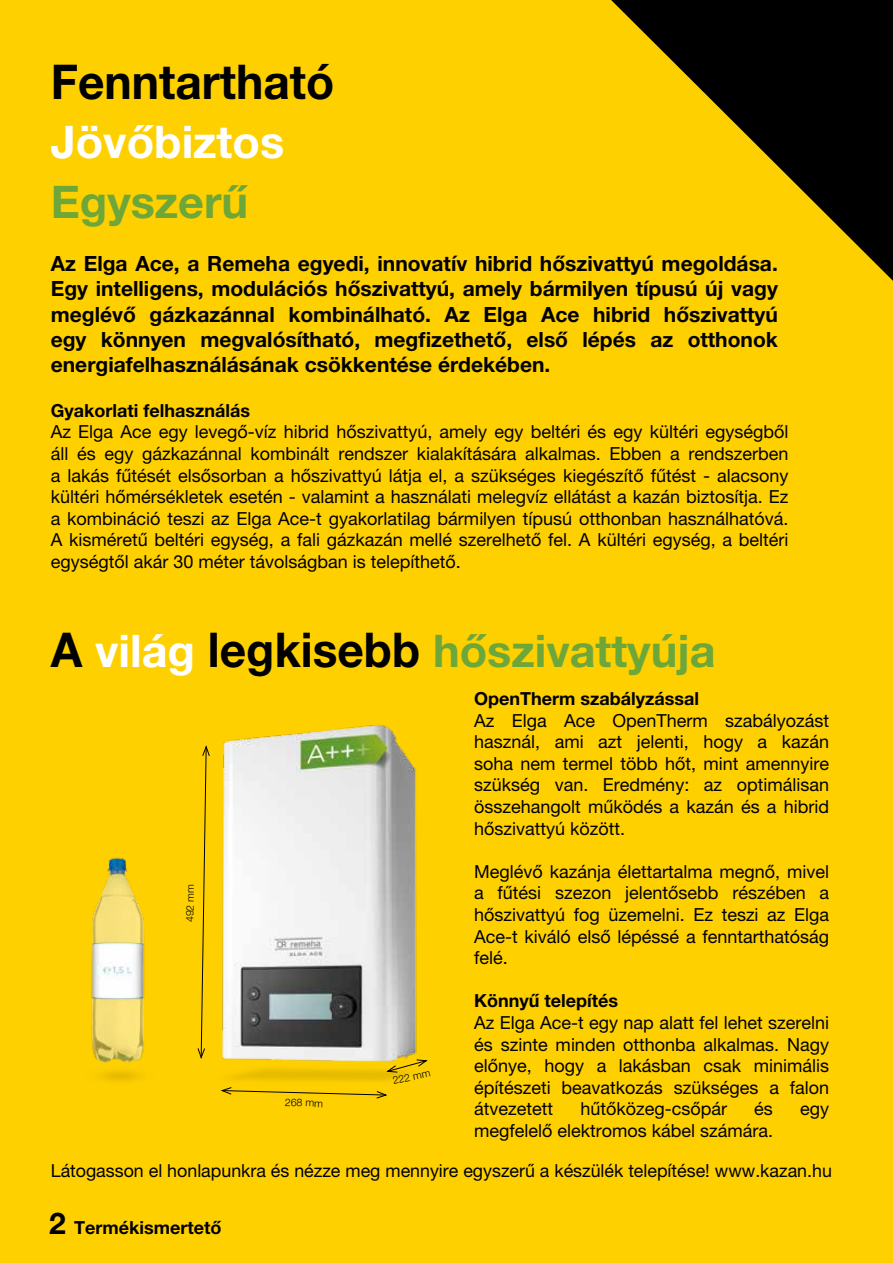
<style>
.page{position:relative;width:893px;height:1263px;background:#ffd000}
.page>*{position:absolute;margin:0;border:0;box-sizing:border-box;transform-origin:0 0}
.t1{font:700 48px "Helvetica Neue LT Pro";color:#000;scale:.96 1}
.t2{font:700 45px "Helvetica Neue LT Pro";color:#6da73a}
.t3{font:700 45px "Helvetica Neue LT Pro";color:#fff}
.t4{font:700 21px/25.2px "Helvetica Neue LT Pro";color:#000;text-align:justify}
.t5{font:18px/21.6px "Helvetica Neue LT Pro";color:#000;text-align:justify}
.t6{font:700 18px "Helvetica Neue LT Pro";color:#000}
.t7{font:300 10.5px "Helvetica Neue LT Pro";color:#000}
.s1{font-size:48px;color:#000}
.s2{color:#fff}
.s3{font-size:30px}
</style>
<div class="page">
<svg style="left:892px;top:281px;width:1px;height:982px"></svg>
<img style="left:64px;top:705px;width:372px;height:396px">
<svg style="left:220px;top:1086px;width:168px;height:13px;background:#e7bd00"></svg>
<svg style="left:386px;top:1059px;width:42px;height:14px"></svg>
<svg style="left:197px;top:744px;width:13px;height:316px;background:#e9be00"></svg>
<h1 class="t1" style="left:51px;top:52px;width:297px">Fenntartható</h1>
<h2 class="t3" style="left:51px;top:114px;width:235px">Jövőbiztos</h2>
<h2 class="t2" style="left:51px;top:174px;width:199px">Egyszerű</h2>
<p class="t4" style="left:51px;top:251px;width:729px">Az Elga Ace, a Remeha egyedi, innovatív hibrid hőszivattyú megoldása.<br>Egy intelligens, modulációs hőszivattyú, amely bármilyen típusú új vagy meglévő gázkazánnal kombinálható. Az Elga Ace hibrid hőszivattyú egy könnyen megvalósítható, megfizethető, első lépés az otthonok energiafelhasználásának csökkentése érdekében.</p>
<p class="t6" style="left:51px;top:399px;width:201px">Gyakorlati felhasználás</p>
<p class="t5" style="left:51px;top:421px;width:739px">Az Elga Ace egy levegő-víz hibrid hőszivattyú, amely egy beltéri és egy kültéri egységből áll és egy gázkazánnal kombinált rendszer kialakítására alkalmas. Ebben a rendszerben a lakás fűtését elsősorban a hőszivattyú látja el, a szükséges kiegészítő fűtést - alacsony kültéri hőmérsékletek esetén - valamint a használati melegvíz ellátást a kazán biztosítja. Ez a kombináció teszi az Elga Ace-t gyakorlatilag bármilyen típusú otthonban használhatóvá.<br>A kisméretű beltéri egység, a fali gázkazán mellé szerelhető fel. A kültéri egység, a beltéri egységtől akár 30 méter távolságban is telepíthető.</p>
<h2 class="t2" style="left:51px;top:623px;width:666px"><span class="s1">A</span> <span class="s2">világ</span> <span class="s1">legkisebb</span> hőszivattyúja</h2>
<p class="t6" style="left:474px;top:687px;width:226px">OpenTherm szabályzással</p>
<p class="t5" style="left:474px;top:709px;width:357px">Az Elga Ace OpenTherm szabályozást használ, ami azt jelenti, hogy a kazán soha nem termel több hőt, mint amennyire szükség van. Eredmény: az optimálisan összehangolt működés a kazán és a hibrid hőszivattyú között.</p>
<p class="t5" style="left:474px;top:860px;width:357px">Meglévő kazánja élettartalma megnő, mivel a fűtési szezon jelentősebb részében a hőszivattyú fog üzemelni. Ez teszi az Elga Ace-t kiváló első lépéssé a fenntarthatóság felé.</p>
<p class="t6" style="left:474px;top:990px;width:145px">Könnyű telepítés</p>
<p class="t5" style="left:474px;top:1011px;width:357px">Az Elga Ace-t egy nap alatt fel lehet szerelni és szinte minden otthonba alkalmas. Nagy előnye, hogy a lakásban csak minimális építészeti beavatkozás szükséges a falon átvezetett</p>
<p class="t7" style="left:183px;top:922px;width:39px;rotate:-89deg">492 mm</p>
<p class="t7" style="left:392px;top:1074px;width:39px;rotate:-13deg">222 mm</p>
<p class="t7" style="left:285px;top:1095px;width:39px;rotate:2deg">268 mm</p>
<p class="t5" style="left:580px;top:1098px;width:148px">hűtőközeg-csőpár</p>
<p class="t5" style="left:754px;top:1098px;width:20px">és</p>
<p class="t5" style="left:800px;top:1098px;width:30px">egy</p>
<p class="t5" style="left:474px;top:1119px;width:301px">megfelelő elektromos kábel számára.</p>
<p class="t5" style="left:51px;top:1159px;width:783px">Látogasson el honlapunkra és nézze meg mennyire egyszerű a készülék telepítése! www.kazan.hu</p>
<p class="t6" style="left:49px;top:1216px;width:174px"><span class="s3">2</span> Termékismertető</p>
</div>
